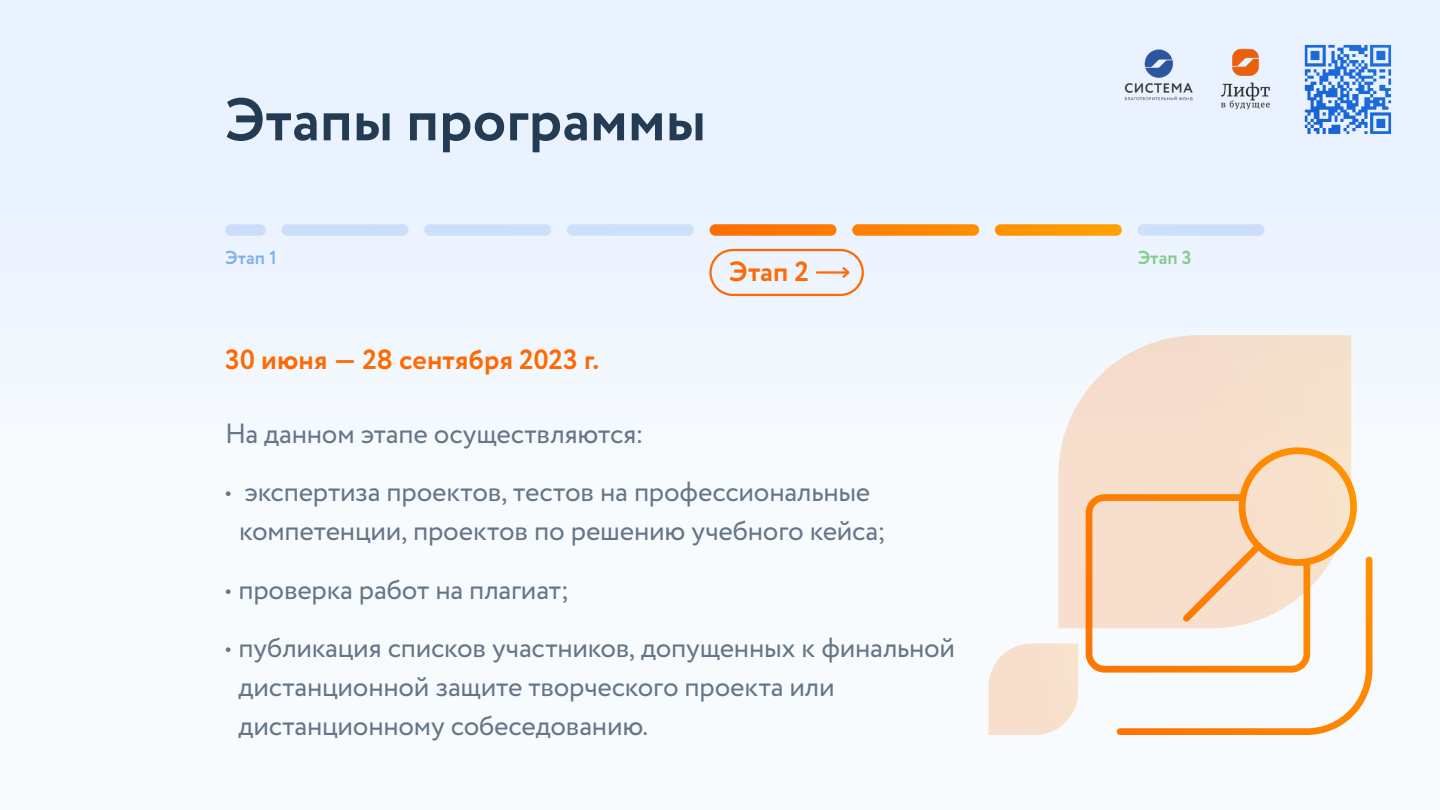
<style>
.page{position:relative;width:1440px;height:810px;background:#f3f8fe}
.page>*{position:absolute;margin:0;border:0;box-sizing:border-box;transform-origin:0 0}
.заголовок{font:700 60px "Circe";color:#233b53}
.основной_текст_крупн{font:27.75px/39px "Circe";letter-spacing:-.01em;color:#657687}
.основной_текст_КРУПН{font:700 27.75px "Circe";color:#fe6902}
.t1{font:700 18.75px "Circe";color:#156ed4}
.t2{font:700 18.75px "Circe";color:#17a616}
</style>
<div class="page">
<div style="left:225px;top:224px;width:41px;height:12px;background:#cbddf8;border-radius:6px"></div>
<div style="left:282px;top:224px;width:127px;height:12px;background:#ccdef9;border-radius:6px"></div>
<div style="left:424px;top:224px;width:127px;height:12px;background:#ccdffa;border-radius:6px"></div>
<div style="left:567px;top:224px;width:127px;height:12px;background:#cde1fa;border-radius:6px"></div>
<div style="left:710px;top:224px;width:127px;height:12px;background:#fe7502;border-radius:6px"></div>
<div style="left:852px;top:224px;width:127px;height:12px;background:#ff8701;border-radius:6px"></div>
<div style="left:995px;top:224px;width:127px;height:12px;background:#ff9901;border-radius:6px"></div>
<div style="left:1138px;top:224px;width:126px;height:12px;background:#ccdff9;border-radius:6px"></div>
<div style="left:709px;top:249px;width:155px;height:47px;border:2px solid #fe6902;border-radius:22px"></div>
<svg style="left:1082px;top:480px;width:291px;height:255px"></svg>
<svg style="left:1058px;top:335px;width:293px;height:293px;background:#f7dbc4"></svg>
<svg style="left:988px;top:644px;width:90px;height:91px;background:#f7e2d1"></svg>
<hr style="left:817px;top:271px;width:31px;height:3px;background:#fe6902">
<svg style="left:840px;top:267px;width:10px;height:11px"></svg>
<svg style="left:1323px;top:125px;width:18px;height:9px"></svg>
<svg style="left:1323px;top:112px;width:3px;height:4px"></svg>
<svg style="left:1370px;top:45px;width:21px;height:58px"></svg>
<svg style="left:1305px;top:45px;width:56px;height:58px"></svg>
<svg style="left:1364px;top:112px;width:27px;height:22px"></svg>
<img style="left:1124px;top:49px;width:69px;height:52px">
<img style="left:1220px;top:48px;width:50px;height:61px">
<p class="заголовок" style="left:225px;top:80px;width:483px">Этапы программы</p>
<p class="t1" style="left:225px;top:245px;width:53px">Этап 1</p>
<p class="t2" style="left:1138px;top:245px;width:56px">Этап 3</p>
<p class="основной_текст_КРУПН" style="left:729px;top:253px;width:82px">Этап 2</p>
<p class="основной_текст_КРУПН" style="left:225px;top:341px;width:376px">30 июня — 28 сентября 2023 г.</p>
<p class="основной_текст_крупн" style="left:225px;top:415px;width:421px">На данном этапе осуществляются:</p>
<p class="основной_текст_крупн" style="left:225px;top:473px;width:647px">• экспертиза проектов, тестов на профессиональные</p>
<p class="основной_текст_крупн" style="left:239px;top:512px;width:648px">компетенции, проектов по решению учебного кейса;</p>
<p class="основной_текст_крупн" style="left:225px;top:571px;width:346px">• проверка работ на плагиат;</p>
<p class="основной_текст_крупн" style="left:238px;top:629px;width:718px;text-indent:-14px">• публикация списков участников, допущенных к финальной дистанционной защите творческого проекта или дистанционному собеседованию.</p>
</div>
